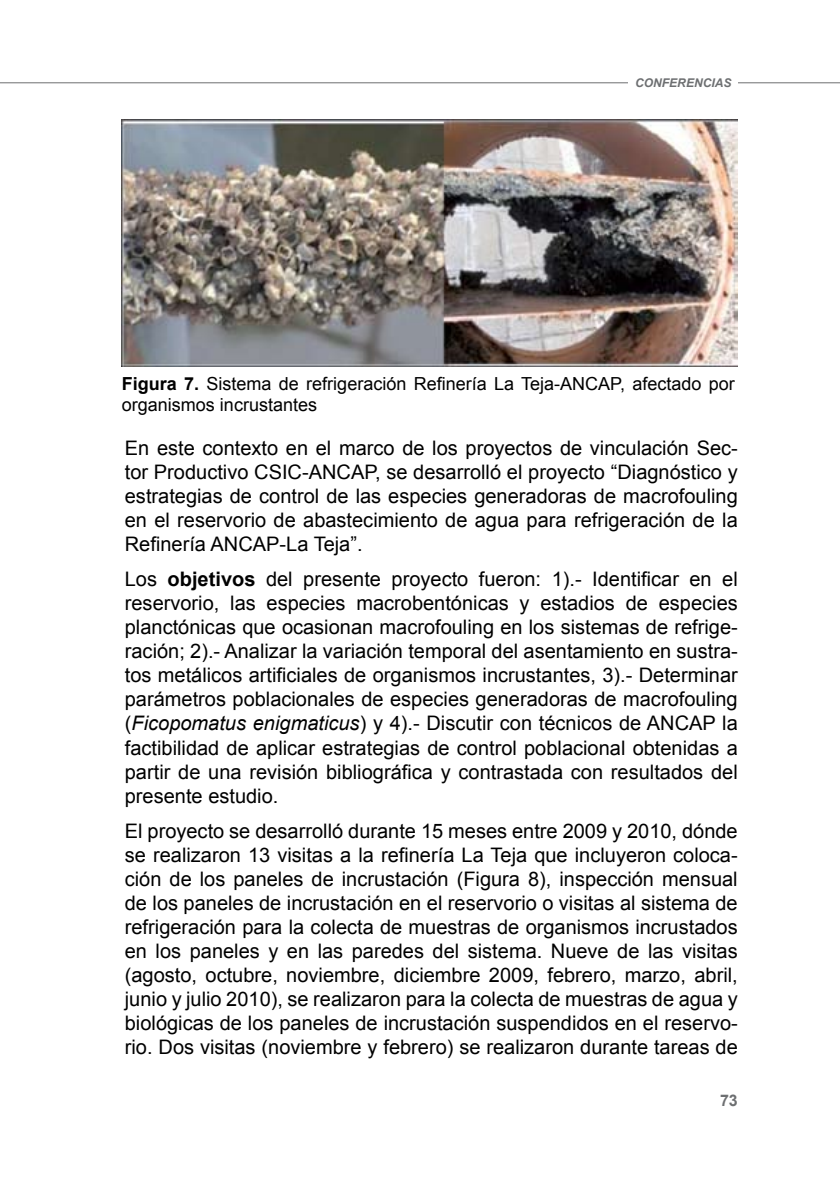
<style>
.page{position:relative;width:840px;height:1191px;background:#fff}
.page>*{position:absolute;margin:0;border:0;box-sizing:border-box;transform-origin:0 0}
.t1{font:20px/24px "Arial";color:#000;text-align:justify}
.t2{font:18px/21.6px "Arial";color:#000}
.t3{font:700 16px "Arial";color:#6d6f71}
.t4{font:italic 700 12px "Arial";color:#6d6f71}
.s1{font-weight:700}
.s2{font-style:italic}
</style>
<div class="page">
<hr style="left:0;top:82px;width:839px;height:1px;background:#6d6f71">
<div style="left:628px;top:78px;width:109px;height:13px;background:#fff"></div>
<img style="left:122px;top:119px;width:615px;height:248px">
<p class="t4" style="left:635px;top:75px;width:98px">CONFERENCIAS</p>
<p class="t2" style="left:122px;top:372px;width:614px"><span class="s1">Figura 7.</span> Sistema de refrigeración Refinería La Teja-ANCAP, afectado por organismos incrustantes</p>
<p class="t1" style="left:125px;top:436px;width:614px">En este contexto en el marco de los proyectos de vinculación Sec&shy;tor Productivo CSIC-ANCAP, se desarrolló el proyecto “Diagnóstico y estrategias de control de las especies generadoras de macrofouling en el reservorio de abastecimiento de agua para refrigeración de la Refinería ANCAP-La Teja”.</p>
<p class="t1" style="left:125px;top:567px;width:614px">Los <span class="s1">objetivos</span> del presente proyecto fueron: 1).- Identificar en el reservorio, las especies macrobentónicas y estadios de especies planctónicas que ocasionan macrofouling en los sistemas de refrige&shy;ración; 2).- Analizar la variación temporal del asentamiento en sustra&shy;tos metálicos artificiales de organismos incrustantes, 3).- Determinar parámetros poblacionales de especies generadoras de macrofouling (<span class="s2">Ficopomatus enigmaticus</span>) y 4).- Discutir con técnicos de ANCAP la factibilidad de aplicar estrategias de control poblacional obtenidas a partir de una revisión bibliográfica y contrastada con resultados del presente estudio.</p>
<p class="t1" style="left:125px;top:819px;width:614px">El proyecto se desarrolló durante 15 meses entre 2009 y 2010, dónde se realizaron 13 visitas a la refinería La Teja que incluyeron coloca&shy;ción de los paneles de incrustación (Figura 8), inspección mensual de los paneles de incrustación en el reservorio o visitas al sistema de refrigeración para la colecta de muestras de organismos incrustados en los paneles y en las paredes del sistema. Nueve de las visitas (agosto, octubre, noviembre, diciembre 2009, febrero, marzo, abril, junio y julio 2010), se realizaron para la colecta de muestras de agua y biológicas de los paneles de incrustación suspendidos en el reservo&shy;rio. Dos visitas (noviembre y febrero) se realizaron durante tareas de</p>
<p class="t3" style="left:719px;top:1089px;width:19px">73</p>
</div>
